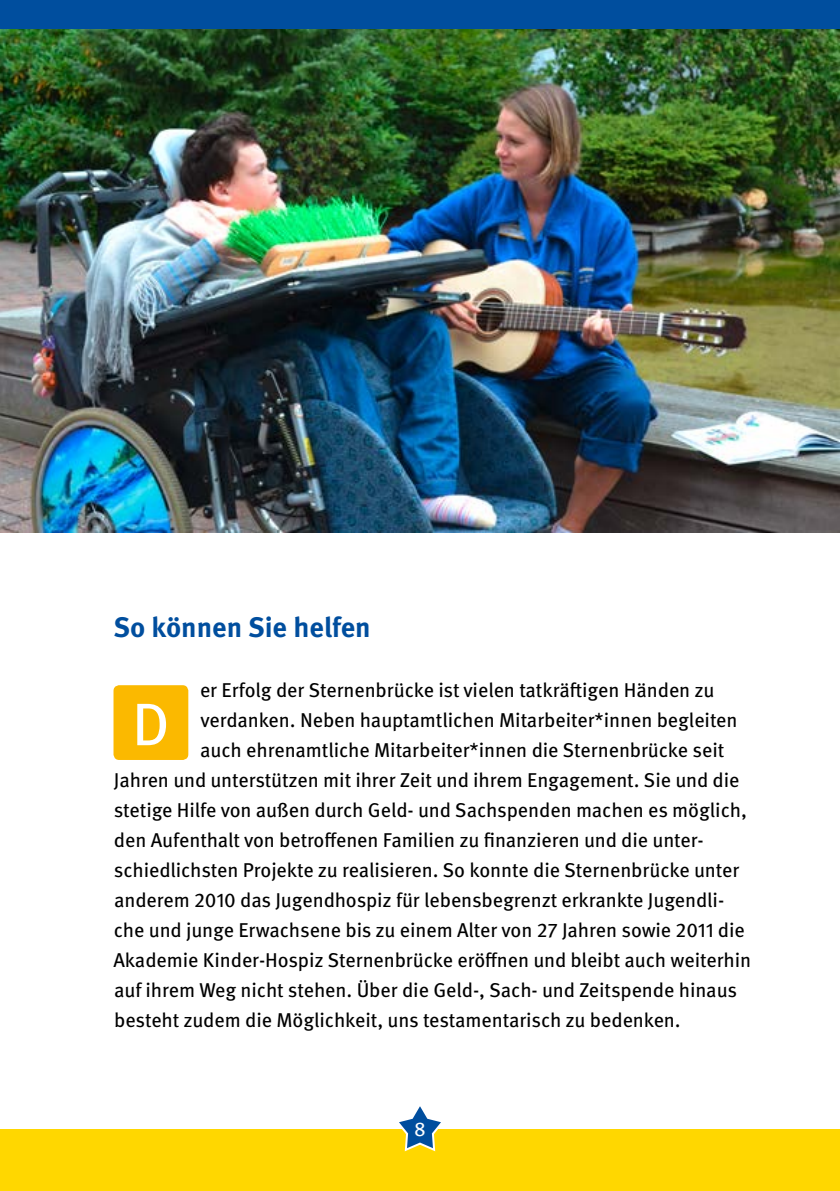
<style>
.page{position:relative;width:840px;height:1191px;background:#fff}
.page>*{position:absolute;margin:0;border:0;box-sizing:border-box;transform-origin:0 0}
.t1{font:60px "Meta OT";color:#fff}
.t2{font:700 28px "Meta OT";color:#004e9e}
.t3{font:20px "Meta OT";letter-spacing:-.005em;color:#000}
.t4{font:20px "Meta OT";color:#fff}
</style>
<div class="page">
<div style="left:113px;top:685px;width:75px;height:75px;background:#fbb900;border-radius:6px"></div>
<img style="left:0;top:28px;width:839px;height:504px">
<div style="left:0;top:1129px;width:839px;height:62px;background:#ffd700"></div>
<svg style="left:399px;top:1106px;width:42px;height:46px"></svg>
<div style="left:0;top:0;width:839px;height:28px;background:#004e9e"></div>
<h2 class="t2" style="left:113px;top:610px;width:259px">So können Sie helfen</h2>
<p class="t3" style="left:200px;top:678px;width:515px">er Erfolg der Sternenbrücke ist vielen tatkräftigen Händen zu</p>
<p class="t3" style="left:200px;top:708px;width:538px">verdanken. Neben hauptamtlichen Mitarbeiter*innen begleiten</p>
<p class="t3" style="left:200px;top:738px;width:525px">auch ehrenamtliche Mitarbeiter*innen die Sternenbrücke seit</p>
<p class="t3" style="left:114px;top:768px;width:626px">Jahren und unterstützen mit ihrer Zeit und ihrem Engagement. Sie und die</p>
<p class="t3" style="left:114px;top:798px;width:634px">stetige Hilfe von außen durch Geld- und Sachspenden machen es möglich,</p>
<p class="t3" style="left:114px;top:828px;width:591px">den Aufenthalt von betroffenen Familien zu finanzieren und die unter-</p>
<p class="t3" style="left:114px;top:858px;width:626px">schiedlichsten Projekte zu realisieren. So konnte die Sternenbrücke unter</p>
<p class="t3" style="left:114px;top:888px;width:611px">anderem 2010 das Jugendhospiz für lebensbegrenzt erkrankte Jugendli-</p>
<p class="t3" style="left:114px;top:918px;width:632px">che und junge Erwachsene bis zu einem Alter von 27 Jahren sowie 2011 die</p>
<p class="t3" style="left:113px;top:948px;width:639px">Akademie Kinder-Hospiz Sternenbrücke eröffnen und bleibt auch weiterhin</p>
<p class="t3" style="left:114px;top:978px;width:624px">auf ihrem Weg nicht stehen. Über die Geld-, Sach- und Zeitspende hinaus</p>
<p class="t3" style="left:114px;top:1008px;width:564px">besteht zudem die Möglichkeit, uns testamentarisch zu bedenken.</p>
<h1 class="t1" style="left:132px;top:688px;width:39px">D</h1>
<p class="t4" style="left:414px;top:1117px;width:13px">8</p>
</div>
